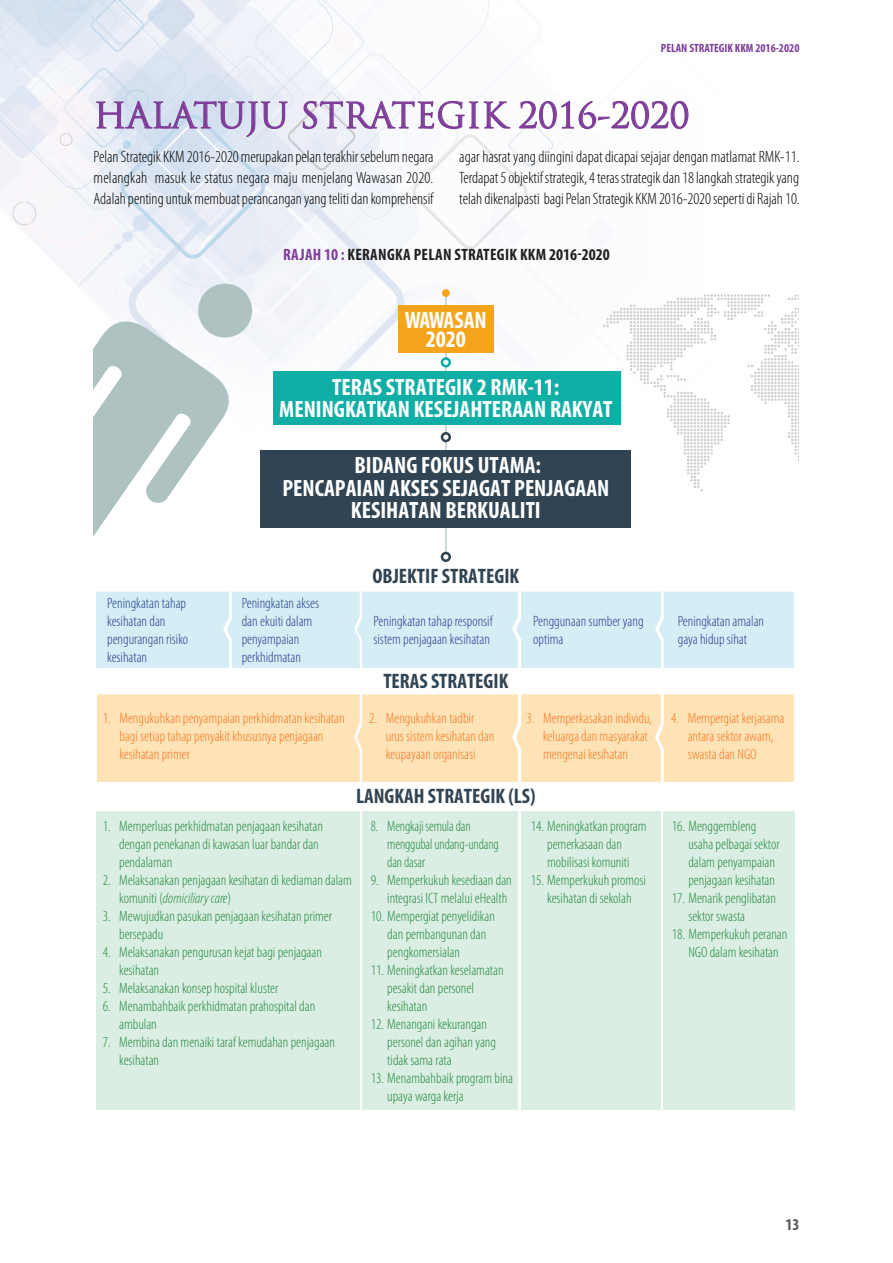
<style>
.page{position:relative;width:893px;height:1263px;background:#fff}
.page>*{position:absolute;margin:0;border:0;box-sizing:border-box;transform-origin:0 0}
.t1{font:34.5px "Trajan Pro";color:#7e3e98}
.t2{font:700 condensed 23.7px/22.5px "Myriad Pro";color:#fff;text-align:center}
.t3{font:700 condensed 21px "Myriad Pro";color:#314453}
.t4{font:300 condensed 16.5px/21px "Myriad Pro";color:#040503;text-align:justify}
.t5{font:700 condensed 16.5px "Myriad Pro";letter-spacing:.02em;color:#231f20}
.t6{font:700 condensed 16.5px "Myriad Pro";color:#57585a}
.t7{font:300 condensed 15px/18px "Myriad Pro";color:#258941}
.t8{font:300 condensed 15px/18px "Myriad Pro";color:#f47721}
.t9{font:300 condensed 15px/18px "Myriad Pro";color:#253f8e}
.t10{font:300 condensed 15px/18px "Myriad Pro";color:#258941;scale:.95 1}
.t11{font:700 condensed 12px "Myriad Pro";color:#7e3e98}
.s1{color:#7e3e98}
.s2{font-style:italic}
</style>
<div class="page">
<img style="left:0;top:0;width:603px;height:461px">
<svg style="left:96px;top:100px;width:192px;height:38px"></svg>
<svg style="left:302px;top:71px;width:209px;height:70px"></svg>
<svg style="left:518px;top:100px;width:171px;height:30px"></svg>
<svg style="left:94px;top:280px;width:162px;height:255px"></svg>
<svg style="left:603px;top:294px;width:196px;height:197px"></svg>
<div style="left:96px;top:592px;width:698px;height:76px;background:#d5eef5"></div>
<div style="left:97px;top:694px;width:697px;height:88px;background:#fee3b6"></div>
<div style="left:663px;top:811px;width:132px;height:299px;background:#dbeee3"></div>
<div style="left:96px;top:811px;width:264px;height:299px;background:#dbeee3"></div>
<div style="left:362px;top:811px;width:156px;height:299px;background:#dbeee3"></div>
<div style="left:521px;top:811px;width:139px;height:299px;background:#dbeee3"></div>
<hr style="left:445px;top:293px;width:1px;height:263px;background:#aec2c2">
<div style="left:442px;top:289px;width:8px;height:8px;background:#f4a51d;border-radius:50%"></div>
<svg style="left:441px;top:432px;width:10px;height:10px"></svg>
<svg style="left:443px;top:435px;width:5px;height:5px"></svg>
<svg style="left:441px;top:552px;width:10px;height:10px"></svg>
<svg style="left:443px;top:554px;width:5px;height:5px"></svg>
<svg style="left:441px;top:357px;width:10px;height:10px"></svg>
<svg style="left:443px;top:360px;width:5px;height:5px"></svg>
<div style="left:398px;top:305px;width:96px;height:48px;background:#f4a51d"></div>
<div style="left:273px;top:372px;width:348px;height:53px;background:#11aea6"></div>
<div style="left:261px;top:450px;width:370px;height:78px;background:#314453"></div>
<p class="t11" style="left:661px;top:41px;width:140px">PELAN STRATEGIK KKM 2016-2020</p>
<h1 class="t1" style="left:94px;top:93px;width:597px">HALATUJU STRATEGIK 2016-2020</h1>
<p class="t4" style="left:94px;top:146px;width:342px">Pelan Strategik KKM 2016-2020 merupakan pelan terakhir sebelum negara melangkah masuk ke status negara maju menjelang Wawasan 2020.<br>Adalah penting untuk membuat perancangan yang teliti dan komprehensif</p>
<p class="t4" style="left:459px;top:146px;width:342px">agar hasrat yang diingini dapat dicapai sejajar dengan matlamat RMK-11.<br>Terdapat 5 objektif strategik, 4 teras strategik dan 18 langkah strategik yang telah dikenalpasti bagi Pelan Strategik KKM 2016-2020 seperti di Rajah 10.</p>
<p class="t5" style="left:283px;top:244px;width:328px"><span class="s1">RAJAH 10 :</span> KERANGKA PELAN STRATEGIK KKM 2016-2020</p>
<h2 class="t2" style="left:405px;top:310px;width:83px;line-height:18.9px">WAWASAN<br>2020</h2>
<h2 class="t2" style="left:279px;top:375px;width:335px">TERAS STRATEGIK 2 RMK-11:<br>MENINGKATKAN KESEJAHTERAAN RAKYAT</h2>
<h2 class="t2" style="left:282px;top:454px;width:329px">BIDANG FOKUS UTAMA:<br>PENCAPAIAN AKSES SEJAGAT PENJAGAAN<br>KESIHATAN BERKUALITI</h2>
<p class="t9" style="left:107px;top:595px;width:83px">Peningkatan tahap kesihatan dan pengurangan risiko kesihatan</p>
<p class="t9" style="left:242px;top:595px;width:79px">Peningkatan akses dan ekuiti dalam penyampaian perkhidmatan</p>
<h3 class="t3" style="left:372px;top:563px;width:148px">OBJEKTIF STRATEGIK</h3>
<p class="t9" style="left:374px;top:613px;width:121px">Peningkatan tahap responsif sistem penjagaan kesihatan</p>
<p class="t9" style="left:533px;top:613px;width:112px">Penggunaan sumber yang optima</p>
<p class="t9" style="left:678px;top:613px;width:88px">Peningkatan amalan gaya hidup sihat</p>
<h3 class="t3" style="left:383px;top:668px;width:126px">TERAS STRATEGIK</h3>
<p class="t8" style="left:119px;top:710px;width:227px;text-indent:-16px">1. Mengukuhkan penyampaian perkhidmatan kesihatan bagi setiap tahap penyakit khususnya penjagaan kesihatan primer</p>
<p class="t8" style="left:386px;top:710px;width:110px;text-indent:-17px">2. Mengukuhkan tadbir urus sistem kesihatan dan keupayaan organisasi</p>
<p class="t8" style="left:543px;top:710px;width:110px;text-indent:-16px">3. Memperkasakan individu, keluarga dan masyarakat mengenai kesihatan</p>
<p class="t8" style="left:688px;top:710px;width:98px;text-indent:-16px">4. Mempergiat kerjasama antara sektor awam, swasta dan NGO</p>
<h3 class="t3" style="left:356px;top:783px;width:181px">LANGKAH STRATEGIK (LS)</h3>
<p class="t7" style="left:119px;top:817px;width:205px;text-indent:-16px">1. Memperluas perkhidmatan penjagaan kesihatan dengan penekanan di kawasan luar bandar dan pendalaman</p>
<p class="t7" style="left:119px;top:871px;width:234px;text-indent:-16px">2. Melaksanakan penjagaan kesihatan di kediaman dalam komuniti (<span class="s2">domiciliary care</span>)</p>
<p class="t7" style="left:119px;top:907px;width:214px;text-indent:-16px">3. Mewujudkan pasukan penjagaan kesihatan primer bersepadu</p>
<p class="t7" style="left:119px;top:943px;width:204px;text-indent:-16px">4. Melaksanakan pengurusan kejat bagi penjagaan kesihatan</p>
<p class="t7" style="left:103px;top:979px;width:177px">5. Melaksanakan konsep hospital kluster</p>
<p class="t7" style="left:119px;top:997px;width:198px;text-indent:-16px">6. Menambahbaik perkhidmatan prahospital dan ambulan</p>
<p class="t7" style="left:119px;top:1033px;width:217px;text-indent:-16px">7. Membina dan menaiki taraf kemudahan penjagaan kesihatan</p>
<p class="t10" style="left:387px;top:817px;width:119px;text-indent:-17px">8. Mengkaji semula dan menggubal undang-undang dan dasar</p>
<p class="t7" style="left:371px;top:871px;width:143px;text-align:right">9. Memperkukuh kesediaan dan integrasi ICT melalui eHealth</p>
<p class="t7" style="left:387px;top:907px;width:109px;text-indent:-17px">10. Mempergiat penyelidikan dan pembangunan dan pengkomersialan</p>
<p class="t7" style="left:387px;top:961px;width:118px;text-indent:-17px">11. Meningkatkan keselamatan pesakit dan personel kesihatan</p>
<p class="t7" style="left:387px;top:1015px;width:110px;text-indent:-17px">12. Menangani kekurangan personel dan agihan yang tidak sama rata</p>
<p class="t7" style="left:387px;top:1069px;width:127px;text-indent:-17px">13. Menambahbaik program bina upaya warga kerja</p>
<p class="t7" style="left:531px;top:817px;width:117px;text-align:center">14. Meningkatkan program pemerkasaan dan mobilisasi komuniti</p>
<p class="t7" style="left:531px;top:871px;width:117px;text-align:center">15. Memperkukuh promosi kesihatan di sekolah</p>
<p class="t7" style="left:688px;top:817px;width:93px;text-indent:-16px">16. Menggembleng usaha pelbagai sektor dalam penyampaian penjagaan kesihatan</p>
<p class="t7" style="left:688px;top:889px;width:89px;text-indent:-16px">17. Menarik penglibatan sektor swasta</p>
<p class="t7" style="left:672px;top:925px;width:117px;text-align:center">18. Memperkukuh peranan<br>NGO dalam kesihatan</p>
<p class="t6" style="left:785px;top:1214px;width:16px">13</p>
</div>
